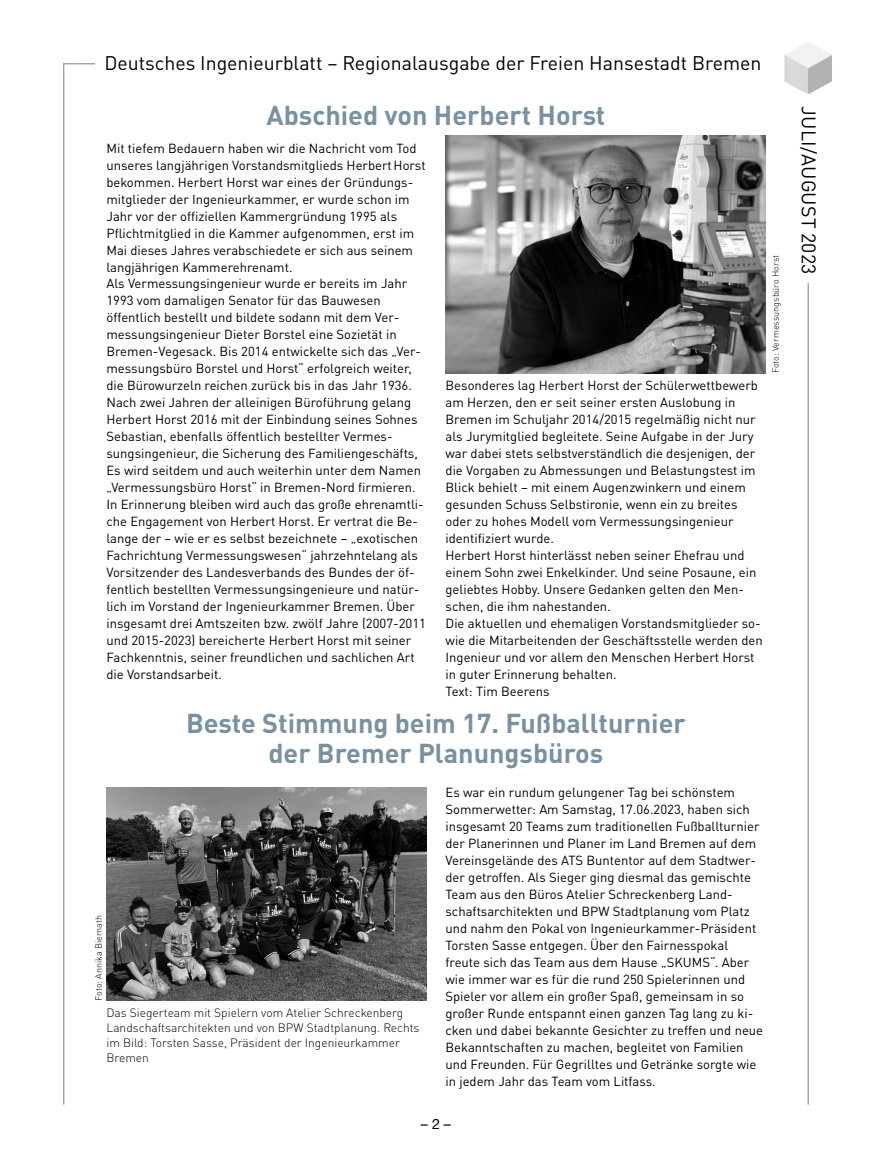
<style>
.page{position:relative;width:872px;height:1170px;background:#fff}
.page>*{position:absolute;margin:0;border:0;box-sizing:border-box;transform-origin:0 0}
.Headline{font:700 27px/30px "DINOT";color:#7991a1;text-align:center}
.t1{font:19.5px "DINOT";color:#000}
.t2{font:14.25px "Helvetica Neue LT Std";color:#000}
.Fließtext_Links{font:13.05px/17px "DINOT";color:#000}
.Bildunterschrift{font:300 12px/15px "DINOT";color:#000}
.Quelle{font:300 9px "DINOT";color:#000}
</style>
<div class="page">
<hr style="left:807px;top:195px;width:1px;height:909px;background:#7991a1">
<hr style="left:63px;top:63px;width:1px;height:1041px;background:#7991a1">
<hr style="left:63px;top:63px;width:32px;height:1px;background:#7991a1">
<div style="left:797px;top:106px;width:24px;height:177px;background:#fff"></div>
<img style="left:784px;top:43px;width:48px;height:51px">
<img style="left:445px;top:136px;width:320px;height:237px">
<img style="left:106px;top:787px;width:320px;height:213px">
<h2 class="t1" style="left:104px;top:51px;width:658px">Deutsches Ingenieurblatt – Regionalausgabe der Freien Hansestadt Bremen</h2>
<p class="Headline" style="left:266px;top:99px;width:340px">Abschied von Herbert Horst</p>
<p class="Fließtext_Links" style="left:106px;top:139px;width:321px">Mit tiefem Bedauern haben wir die Nachricht vom Tod unseres langjährigen Vorstandsmitglieds HerbertHorst bekommen. Herbert Horst war eines der Gründungs&shy;mitglieder der Ingenieurkammer, er wurde schon im Jahr vor der offiziellen Kammergründung 1995 als Pflichtmitglied in die Kammer aufgenommen, erst im Mai dieses Jahres verabschiedete er sich aus seinem langjährigen Kammerehrenamt.</p>
<p class="Fließtext_Links" style="left:106px;top:275px;width:316px">Als Vermessungsingenieur wurde er bereits im Jahr 1993 vom damaligen Senator für das Bauwesen öffentlich bestellt und bildete sodann mit dem Ver&shy;messungsingenieur Dieter Borstel eine Sozietät in Bremen-Vegesack. Bis 2014 entwickelte sich das „Ver&shy;messungsbüro Borstel und Horst“ erfolgreich weiter, die Bürowurzeln reichen zurück bis in das Jahr 1936.<br>Nach zwei Jahren der alleinigen Büroführung gelang Herbert Horst 2016 mit der Einbindung seines Sohnes Sebastian, ebenfalls öffentlich bestellter Vermes&shy;sungsingenieur, die Sicherung des Familiengeschäfts, Es wird seitdem und auch weiterhin unter dem Namen „Vermessungsbüro Horst“ in Bremen-Nord firmieren.</p>
<p class="Fließtext_Links" style="left:106px;top:495px;width:321px">In Erinnerung bleiben wird auch das große ehrenamtli&shy;che Engagement von Herbert Horst. Er vertrat die Be&shy;lange der – wie er es selbst bezeichnete – „exotischen Fachrichtung Vermessungswesen“ jahrzehntelang als Vorsitzender des Landesverbands des Bundes der öf&shy;fentlich bestellten Vermessungsingenieure und natür&shy;lich im Vorstand der Ingenieurkammer Bremen. Über insgesamt drei Amtszeiten bzw. zwölf Jahre (2007-2011 und 2015-2023) bereicherte Herbert Horst mit seiner Fachkenntnis, seiner freundlichen und sachlichen Art die Vorstandsarbeit.</p>
<p class="Fließtext_Links" style="left:445px;top:377px;width:314px">Besonderes lag Herbert Horst der Schülerwettbewerb am Herzen, den er seit seiner ersten Auslobung in Bremen im Schuljahr 2014/2015 regelmäßig nicht nur als Jurymitglied begleitete. Seine Aufgabe in der Jury war dabei stets selbstverständlich die desjenigen, der die Vorgaben zu Abmessungen und Belastungstest im Blick behielt – mit einem Augenzwinkern und einem gesunden Schuss Selbstironie, wenn ein zu breites oder zu hohes Modell vom Vermessungsingenieur identifiziert wurde.</p>
<p class="Fließtext_Links" style="left:445px;top:546px;width:312px">Herbert Horst hinterlässt neben seiner Ehefrau und einem Sohn zwei Enkelkinder. Und seine Posaune, ein geliebtes Hobby. Unsere Gedanken gelten den Men&shy;schen, die ihm nahestanden.</p>
<p class="Fließtext_Links" style="left:445px;top:614px;width:319px">Die aktuellen und ehemaligen Vorstandsmitglieder so&shy;wie die Mitarbeitenden der Geschäftsstelle werden den Ingenieur und vor allem den Menschen Herbert Horst in guter Erinnerung behalten.</p>
<p class="Fließtext_Links" style="left:445px;top:682px;width:105px">Text: Tim Beerens</p>
<p class="Headline" style="left:186px;top:707px;width:501px">Beste Stimmung beim 17. Fußballturnier der Bremer Planungsbüros</p>
<p class="Fließtext_Links" style="left:445px;top:783px;width:319px">Es war ein rundum gelungener Tag bei schönstem Sommerwetter: Am Samstag, 17.06.2023, haben sich insgesamt 20 Teams zum traditionellen Fußballturnier der Planerinnen und Planer im Land Bremen auf dem Vereinsgelände des ATS Buntentor auf dem Stadtwer&shy;der getroffen. Als Sieger ging diesmal das gemischte Team aus den Büros Atelier Schreckenberg Land&shy;schaftsarchitekten und BPW Stadtplanung vom Platz und nahm den Pokal von Ingenieurkammer-Präsident Torsten Sasse entgegen. Über den Fairnesspokal freute sich das Team aus dem Hause „SKUMS“. Aber wie immer war es für die rund 250 Spielerinnen und Spieler vor allem ein großer Spaß, gemeinsam in so großer Runde entspannt einen ganzen Tag lang zu ki&shy;cken und dabei bekannte Gesichter zu treffen und neue Bekanntschaften zu machen, begleitet von Familien und Freunden. Für Gegrilltes und Getränke sorgte wie in jedem Jahr das Team vom Litfass.</p>
<p class="Quelle" style="left:93px;top:1000px;width:87px;rotate:-90deg">Foto: Annika Biernath</p>
<p class="Bildunterschrift" style="left:106px;top:1004px;width:314px">Das Siegerteam mit Spielern vom Atelier Schreckenberg Landschaftsarchitekten und von BPW Stadtplanung. Rechts im Bild: Torsten Sasse, Präsident der Ingenieurkammer Bremen</p>
<p class="Quelle" style="left:770px;top:373px;width:120px;rotate:-90deg">Foto: Vermessungsbüro Horst</p>
<p class="t2" style="left:421px;top:1115px;width:32px">– 2 –</p>
<h2 class="t1" style="left:821px;top:106px;width:169px;rotate:90deg">JULI/AUGUST 2023</h2>
</div>
